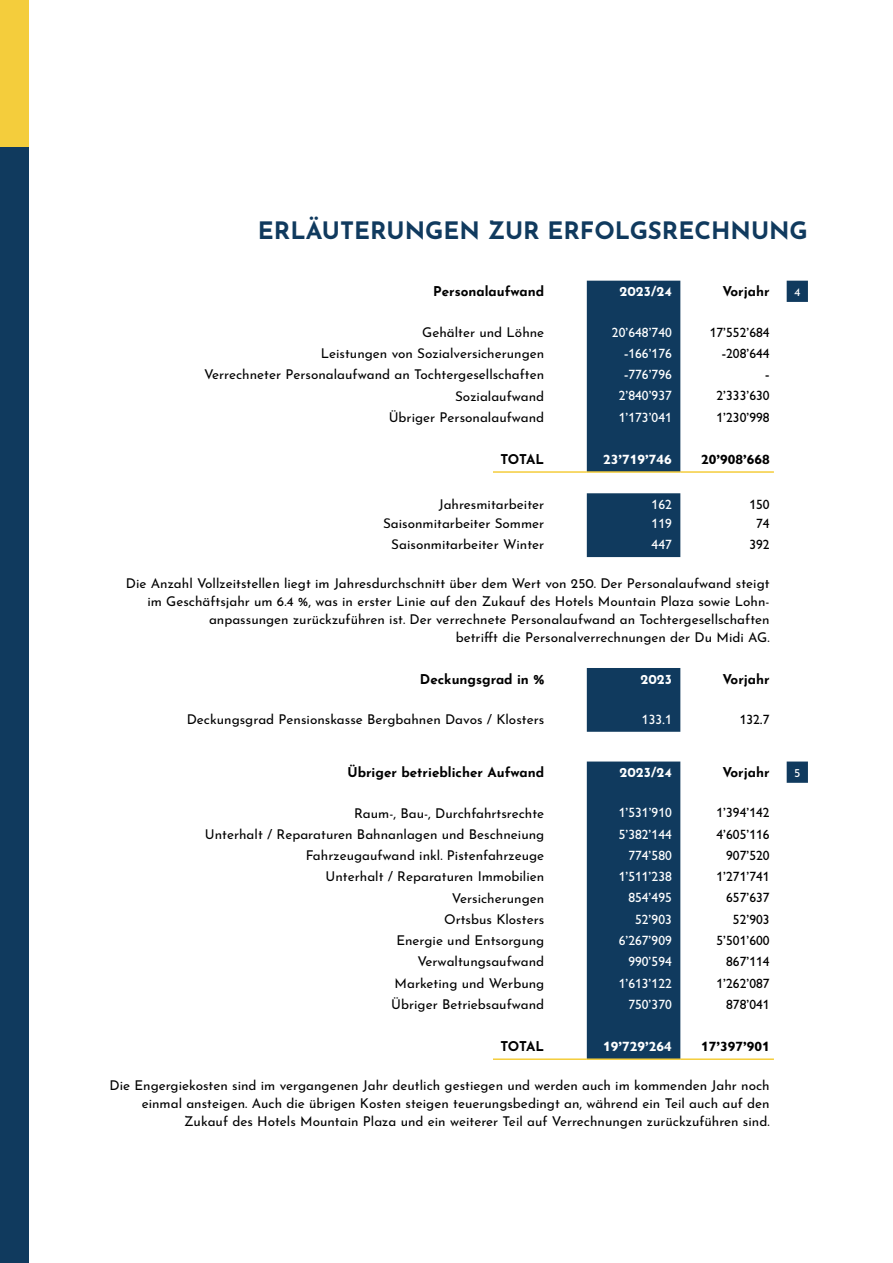
<style>
.page{position:relative;width:893px;height:1263px;background:#fff}
.page>*{position:absolute;margin:0;border:0;box-sizing:border-box;transform-origin:0 0}
.t1{font:700 24px "Josefin Sans";color:#103a5e}
.t2{font:13.5px/18px "Josefin Sans";color:#000;text-align:right}
.t3{font:500 13.5px "Gill Sans Nova";color:#fff}
.t4{font:500 13.5px "Gill Sans Nova";color:#000}
.t5{font:700 13.5px "Josefin Sans";color:#000}
.t6{font:700 13.5px "Gill Sans Nova";color:#fff}
.t7{font:700 13.5px "Gill Sans Nova";color:#000}
.t8{font:700 13.5px "Josefin Sans";color:#fff}
.t9{font:12px "Josefin Sans";color:#fff}
</style>
<div class="page">
<div style="left:0;top:147px;width:28px;height:1116px;background:#103a5e"></div>
<div style="left:0;top:0;width:28px;height:147px;background:#f4cd3c"></div>
<svg style="left:587px;top:281px;width:93px;height:777px;fill:#103a5e"></svg>
<svg style="left:787px;top:281px;width:21px;height:502px"></svg>
<hr style="left:85px;top:471px;width:502px;height:2px;background:#f4cd3c">
<hr style="left:587px;top:471px;width:93px;height:2px;background:#f4cd3c">
<hr style="left:680px;top:471px;width:94px;height:2px;background:#f4cd3c">
<hr style="left:85px;top:1058px;width:502px;height:2px;background:#f4cd3c">
<hr style="left:587px;top:1058px;width:93px;height:2px;background:#f4cd3c">
<hr style="left:680px;top:1058px;width:94px;height:2px;background:#f4cd3c">
<div style="left:32px;top:456px;width:461px;height:29px;background:#fff"></div>
<div style="left:32px;top:1041px;width:461px;height:29px;background:#fff"></div>
<h1 class="t1" style="left:258px;top:209px;width:551px">ERLÄUTERUNGEN ZUR ERFOLGSRECHNUNG</h1>
<p class="t5" style="left:433px;top:280px;width:113px">Personalaufwand</p>
<p class="t8" style="left:619px;top:280px;width:54px">2023/24</p>
<p class="t5" style="left:722px;top:280px;width:49px">Vorjahr</p>
<p class="t9" style="left:794px;top:282px;width:8px">4</p>
<p class="t2" style="left:422px;top:321px;width:124px">Gehälter und Löhne</p>
<p class="t3" style="left:612px;top:324px;width:61px">20’648’740</p>
<p class="t4" style="left:710px;top:324px;width:61px">17’552’684</p>
<p class="t2" style="left:321px;top:343px;width:225px">Leistungen von Sozialversicherungen</p>
<p class="t3" style="left:624px;top:345px;width:49px">-166’176</p>
<p class="t4" style="left:722px;top:345px;width:49px">-208’644</p>
<p class="t2" style="left:204px;top:364px;width:342px">Verrechneter Personalaufwand an Tochtergesellschaften</p>
<p class="t3" style="left:624px;top:366px;width:49px">-776’796</p>
<p class="t4" style="left:765px;top:366px;width:6px">-</p>
<p class="t2" style="left:455px;top:385px;width:91px">Sozialaufwand</p>
<p class="t3" style="left:619px;top:387px;width:55px">2’840’937</p>
<p class="t4" style="left:716px;top:387px;width:55px">2’333’630</p>
<p class="t2" style="left:389px;top:406px;width:157px">Übriger Personalaufwand</p>
<p class="t3" style="left:619px;top:409px;width:55px">1’173’041</p>
<p class="t4" style="left:716px;top:409px;width:55px">1’230’998</p>
<p class="t5" style="left:500px;top:447px;width:45px">TOTAL</p>
<p class="t6" style="left:603px;top:451px;width:70px">23’719’746</p>
<p class="t7" style="left:701px;top:451px;width:70px">20’908’668</p>
<p class="t2" style="left:439px;top:493px;width:107px">Jahresmitarbeiter</p>
<p class="t3" style="left:652px;top:496px;width:22px">162</p>
<p class="t4" style="left:749px;top:496px;width:22px">150</p>
<p class="t2" style="left:383px;top:513px;width:163px">Saisonmitarbeiter Sommer</p>
<p class="t3" style="left:652px;top:515px;width:22px">119</p>
<p class="t4" style="left:756px;top:515px;width:15px">74</p>
<p class="t2" style="left:391px;top:534px;width:154px">Saisonmitarbeiter Winter</p>
<p class="t3" style="left:652px;top:536px;width:22px">447</p>
<p class="t4" style="left:749px;top:536px;width:22px">392</p>
<p class="t2" style="left:126px;top:573px;width:645px">Die Anzahl Vollzeitstellen liegt im Jahresdurchschnitt über dem Wert von 250. Der Personalaufwand steigt im Geschäftsjahr um 6.4 %, was in erster Linie auf den Zukauf des Hotels Mountain Plaza sowie Lohn&shy;anpassungen zurückzuführen ist. Der verrechnete Personalaufwand an Tochtergesellschaften<br>betrifft die Personalverrechnungen der Du Midi AG.</p>
<p class="t5" style="left:420px;top:667px;width:126px">Deckungsgrad in %</p>
<p class="t8" style="left:640px;top:667px;width:33px">2023</p>
<p class="t5" style="left:722px;top:667px;width:49px">Vorjahr</p>
<p class="t2" style="left:187px;top:709px;width:359px">Deckungsgrad Pensionskasse Bergbahnen Davos / Klosters</p>
<p class="t3" style="left:642px;top:711px;width:31px">133.1</p>
<p class="t4" style="left:740px;top:711px;width:31px">132.7</p>
<p class="t5" style="left:347px;top:760px;width:198px">Übriger betrieblicher Aufwand</p>
<p class="t8" style="left:619px;top:760px;width:54px">2023/24</p>
<p class="t5" style="left:722px;top:760px;width:49px">Vorjahr</p>
<p class="t9" style="left:794px;top:762px;width:8px">5</p>
<p class="t2" style="left:354px;top:802px;width:192px">Raum-, Bau-, Durchfahrtsrechte</p>
<p class="t3" style="left:619px;top:805px;width:55px">1’531’910</p>
<p class="t4" style="left:716px;top:805px;width:55px">1’394’142</p>
<p class="t2" style="left:205px;top:823px;width:341px">Unterhalt / Reparaturen Bahnanlagen und Beschneiung</p>
<p class="t3" style="left:619px;top:826px;width:55px">5’382’144</p>
<p class="t4" style="left:716px;top:826px;width:55px">4’605’116</p>
<p class="t2" style="left:306px;top:845px;width:240px">Fahrzeugaufwand inkl. Pistenfahrzeuge</p>
<p class="t3" style="left:628px;top:847px;width:45px">774’580</p>
<p class="t4" style="left:726px;top:847px;width:45px">907’520</p>
<p class="t2" style="left:326px;top:866px;width:220px">Unterhalt / Reparaturen Immobilien</p>
<p class="t3" style="left:619px;top:868px;width:55px">1’511’238</p>
<p class="t4" style="left:716px;top:868px;width:55px">1’271’741</p>
<p class="t2" style="left:452px;top:887px;width:94px">Versicherungen</p>
<p class="t3" style="left:628px;top:890px;width:45px">854’495</p>
<p class="t4" style="left:726px;top:890px;width:45px">657’637</p>
<p class="t2" style="left:444px;top:908px;width:102px">Ortsbus Klosters</p>
<p class="t3" style="left:635px;top:911px;width:38px">52’903</p>
<p class="t4" style="left:733px;top:911px;width:38px">52’903</p>
<p class="t2" style="left:396px;top:930px;width:149px">Energie und Entsorgung</p>
<p class="t3" style="left:619px;top:932px;width:55px">6’267’909</p>
<p class="t4" style="left:716px;top:932px;width:55px">5’501’600</p>
<p class="t2" style="left:417px;top:951px;width:128px">Verwaltungsaufwand</p>
<p class="t3" style="left:628px;top:953px;width:45px">990’594</p>
<p class="t4" style="left:726px;top:953px;width:45px">867’114</p>
<p class="t2" style="left:395px;top:972px;width:151px">Marketing und Werbung</p>
<p class="t3" style="left:619px;top:975px;width:55px">1’613’122</p>
<p class="t4" style="left:716px;top:975px;width:55px">1’262’087</p>
<p class="t2" style="left:391px;top:993px;width:155px">Übriger Betriebsaufwand</p>
<p class="t3" style="left:628px;top:996px;width:45px">750’370</p>
<p class="t4" style="left:726px;top:996px;width:45px">878’041</p>
<p class="t5" style="left:500px;top:1035px;width:45px">TOTAL</p>
<p class="t6" style="left:603px;top:1038px;width:70px">19’729’264</p>
<p class="t7" style="left:701px;top:1038px;width:70px">17’397’901</p>
<p class="t2" style="left:109px;top:1075px;width:662px">Die Engergiekosten sind im vergangenen Jahr deutlich gestiegen und werden auch im kommenden Jahr noch einmal ansteigen. Auch die übrigen Kosten steigen teuerungsbedingt an, während ein Teil auch auf den<br>Zukauf des Hotels Mountain Plaza und ein weiterer Teil auf Verrechnungen zurückzuführen sind.</p>
</div>
